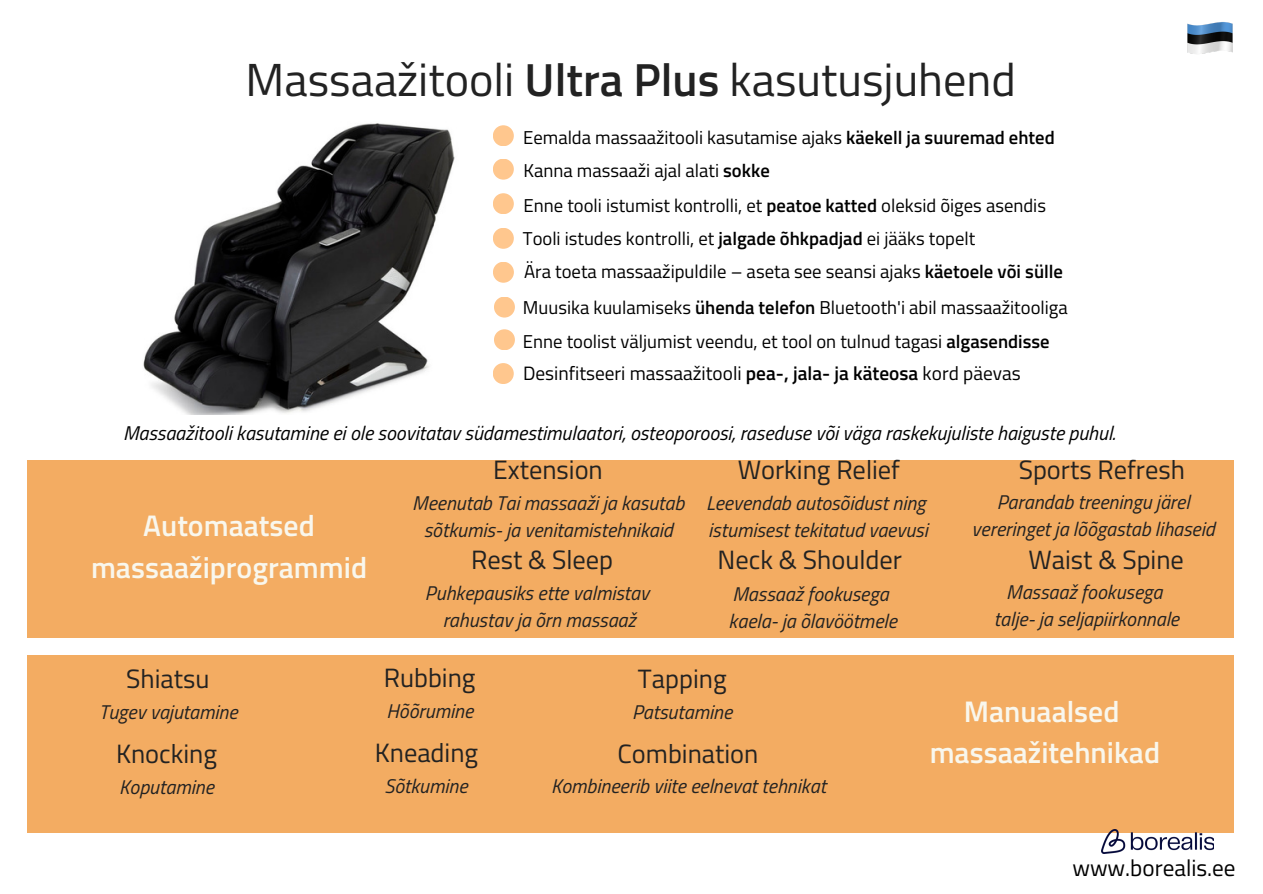
<style>
.page{position:relative;width:1263px;height:894px;background:#fff}
.page>*{position:absolute;margin:0;border:0;box-sizing:border-box;transform-origin:0 0}
.t1{font:46.35px "Titillium Web";color:#222}
.t2{font:600 29.85px/41.7px "Titillium Web";color:#f9f7ed;text-align:center}
.t3{font:26.4px "Titillium Web";color:#222}
.t4{font:23.1px "Titillium Web";color:#000}
.t5{font:italic 19.8px/27px "Titillium Web";color:#222;text-align:center}
.t6{font:italic 19.8px "Titillium Web";color:#000}
.t7{font:19.35px "Titillium Web";color:#000}
.t8{font:18.75px "Titillium Web";color:#000}
.t9{font:18.6px "Titillium Web";color:#000}
.s1{font-weight:600}
</style>
<div class="page">
<svg style="left:493px;top:125px;width:21px;height:21px"></svg>
<svg style="left:493px;top:159px;width:21px;height:21px"></svg>
<svg style="left:493px;top:193px;width:21px;height:21px"></svg>
<svg style="left:493px;top:228px;width:21px;height:21px"></svg>
<svg style="left:493px;top:262px;width:21px;height:21px"></svg>
<svg style="left:494px;top:297px;width:21px;height:20px"></svg>
<svg style="left:494px;top:329px;width:21px;height:21px"></svg>
<svg style="left:493px;top:363px;width:21px;height:21px"></svg>
<div style="left:27px;top:655px;width:1207px;height:176px;background:#f3ac62"></div>
<img style="left:1187px;top:22px;width:46px;height:32px">
<img style="left:143px;top:123px;width:312px;height:291px">
<div style="left:27px;top:460px;width:1207px;height:177px;background:#f3ac62"></div>
<img style="left:1102px;top:829px;width:111px;height:24px">
<p class="t1" style="left:246px;top:43px;width:772px">Massaažitooli <span class="s1">Ultra Plus</span> kasutusjuhend</p>
<h3 class="t9" style="left:523px;top:122px;width:533px">Eemalda massaažitooli kasutamise ajaks <span class="s1">käekell ja suuremad ehted</span></h3>
<p class="t9" style="left:524px;top:156px;width:248px">Kanna massaaži ajal alati <span class="s1">sokke</span></p>
<p class="t9" style="left:524px;top:190px;width:524px">Enne tooli istumist kontrolli, et <span class="s1">peatoe katted</span> oleksid õiges asendis</p>
<h2 class="t9" style="left:523px;top:223px;width:454px">Tooli istudes kontrolli, et <span class="s1">jalgade õhkpadjad</span> ei jääks topelt</h2>
<p class="t8" style="left:524px;top:257px;width:540px">Ära toeta massaažipuldile – aseta see seansi ajaks <span class="s1">käetoele või sülle</span></p>
<h3 class="t9" style="left:523px;top:293px;width:546px">Muusika kuulamiseks <span class="s1">ühenda telefon</span> Bluetooth'i abil massaažitooliga</h3>
<h3 class="t9" style="left:523px;top:326px;width:528px">Enne toolist väljumist veendu, et tool on tulnud tagasi <span class="s1">algasendisse</span></h3>
<p class="t7" style="left:523px;top:358px;width:499px">Desinfitseeri massaažitooli <span class="s1">pea-, jala- ja käteosa</span> kord päevas</p>
<p class="t6" style="left:123px;top:417px;width:994px">Massaažitooli kasutamine ei ole soovitatav südamestimulaatori, osteoporoosi, raseduse või väga raskekujuliste haiguste puhul.</p>
<p class="t3" style="left:493px;top:449px;width:111px">Extension</p>
<p class="t3" style="left:738px;top:449px;width:164px">Working Relief</p>
<p class="t3" style="left:1019px;top:449px;width:168px">Sports Refresh</p>
<p class="t2" style="left:91px;top:504px;width:278px">Automaatsed massaažiprogrammid</p>
<p class="t3" style="left:126px;top:657px;width:85px">Shiatsu</p>
<p class="t5" style="left:412px;top:488px;width:274px">Meenutab Tai massaaži ja kasutab sõtkumis- ja venitamistehnikaid</p>
<h3 class="t5" style="left:706px;top:488px;width:221px">Leevendab autosõidust ning</h3>
<h3 class="t5" style="left:708px;top:515px;width:221px">istumisest tekitatud vaevusi</h3>
<p class="t5" style="left:997px;top:488px;width:194px">Parandab treeningu järel</p>
<p class="t5" style="left:972px;top:515px;width:245px">vereringet ja lõõgastab lihaseid</p>
<p class="t3" style="left:471px;top:539px;width:144px">Rest &amp; Sleep</p>
<p class="t3" style="left:718px;top:539px;width:186px">Neck &amp; Shoulder</p>
<p class="t3" style="left:1028px;top:539px;width:157px">Waist &amp; Spine</p>
<p class="t5" style="left:425px;top:579px;width:226px">Puhkepausiks ette valmistav</p>
<p class="t5" style="left:443px;top:606px;width:195px">rahustav ja õrn massaaž</p>
<p class="t5" style="left:732px;top:580px;width:158px">Massaaž fookusega</p>
<h2 class="t5" style="left:729px;top:607px;width:170px">kaela- ja õlavöötmele</h2>
<p class="t3" style="left:384px;top:657px;width:93px">Rubbing</p>
<h3 class="t3" style="left:638px;top:658px;width:90px">Tapping</h3>
<p class="t5" style="left:1006px;top:578px;width:158px">Massaaž fookusega</p>
<h3 class="t5" style="left:994px;top:605px;width:187px">talje- ja seljapiirkonnale</h3>
<p class="t5" style="left:99px;top:697px;width:140px">Tugev vajutamine</p>
<p class="t5" style="left:387px;top:696px;width:88px">Hõõrumine</p>
<p class="t5" style="left:632px;top:697px;width:102px">Patsutamine</p>
<h3 class="t3" style="left:116px;top:732px;width:103px">Knocking</h3>
<p class="t3" style="left:375px;top:732px;width:105px">Kneading</p>
<h3 class="t3" style="left:617px;top:732px;width:142px">Combination</h3>
<h3 class="t5" style="left:119px;top:772px;width:96px">Koputamine</h3>
<h3 class="t5" style="left:384px;top:772px;width:85px">Sõtkumine</h3>
<p class="t5" style="left:551px;top:772px;width:276px">Kombineerib viite eelnevat tehnikat</p>
<p class="t2" style="left:930px;top:689px;width:232px">Manuaalsed massaažitehnikad</p>
<h3 class="t4" style="left:1072px;top:849px;width:165px">www.borealis.ee</h3>
</div>
